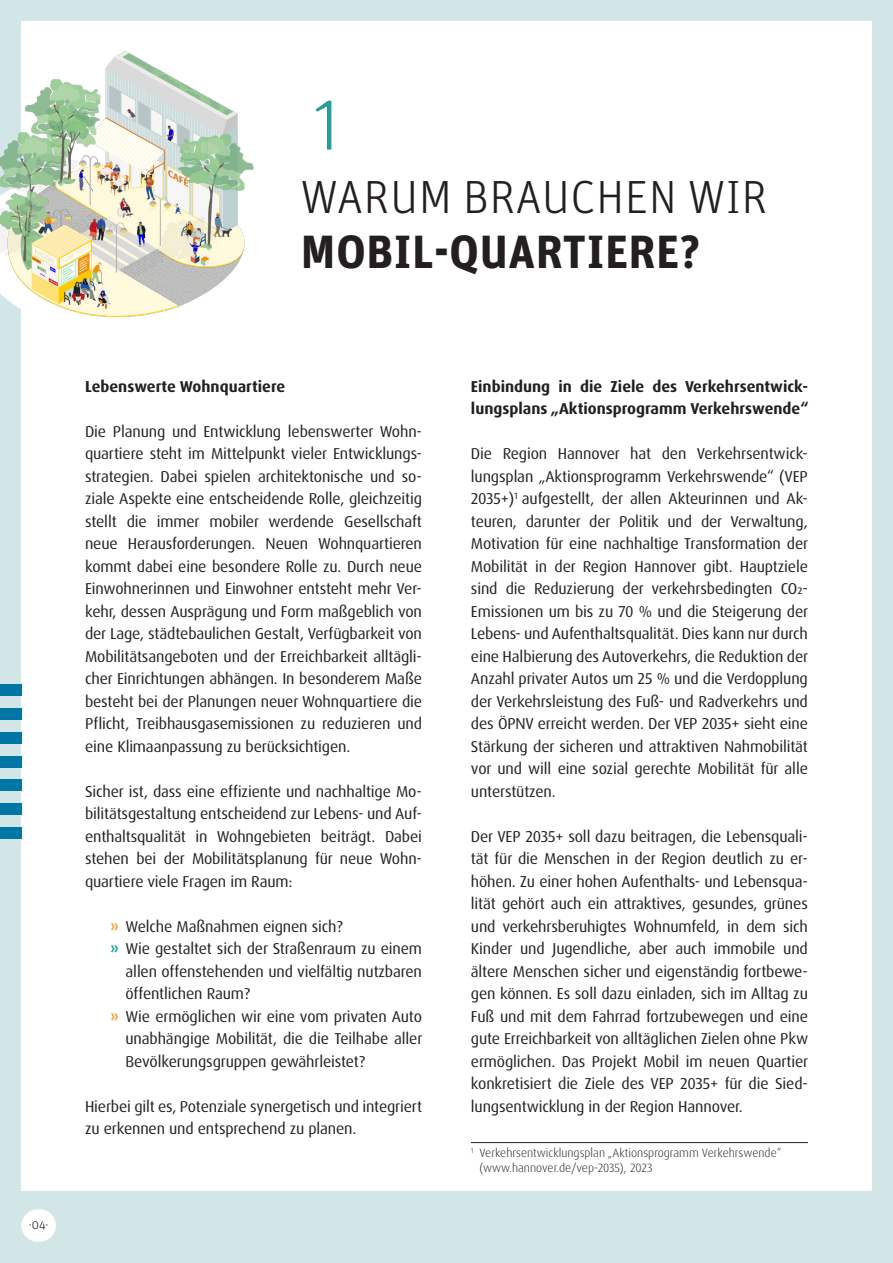
<style>
.page{position:relative;width:893px;height:1263px;background:#d3e6e7}
.page>*{position:absolute;margin:0;border:0;box-sizing:border-box;transform-origin:0 0}
.t1{font:300 70.65px "Unit Pro";color:#239d9e}
.t2{font:300 46.5px "Unit Pro";letter-spacing:.01em;color:#231f20}
.t3{font:700 46.5px "Unit Pro";letter-spacing:.01em;color:#231f20}
.t4{font:300 45.75px "Unit Pro";letter-spacing:.01em;color:#231f20}
.t5{font:700 45.75px "Unit Pro";letter-spacing:.01em;color:#231f20}
.t6{font:15.75px/22.5px "Dax Pro";letter-spacing:-.01em;color:#231f20;text-align:justify}
.t7{font:700 15.75px/22.5px "Dax Pro";color:#231f20}
.t8{font:300 12px/14.4px "Dax Pro";color:#231f20}
.t9{font:300 12px "Unit Pro";color:#231f20}
.s1{font-weight:700;color:#f99f38}
.s2{font-weight:700;color:#239d9e}
</style>
<div class="page">
<div style="left:21px;top:21px;width:851px;height:1170px;background:#fff"></div>
<img style="left:0;top:51px;width:254px;height:267px">
<div style="left:21px;top:1209px;width:35px;height:33px;background:#fff;border-radius:16px"></div>
<div style="left:0;top:755px;width:21px;height:12px;background:#0076a5"></div>
<div style="left:0;top:708px;width:21px;height:12px;background:#0076a5"></div>
<div style="left:0;top:732px;width:21px;height:12px;background:#0076a5"></div>
<div style="left:0;top:803px;width:21px;height:12px;background:#0076a5"></div>
<div style="left:0;top:779px;width:21px;height:12px;background:#0076a5"></div>
<div style="left:0;top:827px;width:21px;height:12px;background:#0076a5"></div>
<div style="left:0;top:684px;width:21px;height:12px;background:#0076a5"></div>
<hr style="left:471px;top:1142px;width:337px;height:1px;background:#231f20">
<h1 class="t1" style="left:314px;top:79px;width:26px">1</h1>
<h2 class="t2" style="left:301px;top:166px;width:468px">WARUM BRAUCHEN WIR</h2>
<h2 class="t3" style="left:301px;top:218px;width:401px">MOBIL-QUARTIERE?</h2>
<h3 class="t4" style="left:85px;top:167px;width:461px">WARUM BRAUCHEN WIR</h3>
<h3 class="t5" style="left:85px;top:218px;width:395px">MOBIL-QUARTIERE?</h3>
<p class="t9" style="left:29px;top:1217px;width:21px">·04·</p>
<p class="t9" style="left:33px;top:1217px;width:14px">·4·</p>
<p class="t7" style="left:85px;top:375px;width:202px">Lebenswerte Wohnquartiere</p>
<p class="t6" style="left:85px;top:420px;width:338px">Die Planung und Entwicklung lebenswerter Wohn&shy;quartiere steht im Mittelpunkt vieler Entwicklungs&shy;strategien. Dabei spielen architektonische und so&shy;ziale Aspekte eine entscheidende Rolle, gleichzeitig stellt die immer mobiler werdende Gesellschaft neue Herausforderungen. Neuen Wohnquartieren kommt dabei eine besondere Rolle zu. Durch neue Einwohnerinnen und Einwohner entsteht mehr Ver&shy;kehr, dessen Ausprägung und Form maßgeblich von der Lage, städtebaulichen Gestalt, Verfügbarkeit von Mobilitätsangeboten und der Erreichbarkeit alltägli&shy;cher Einrichtungen abhängen. In besonderem Maße besteht bei der Planungen neuer Wohnquartiere die Pflicht, Treibhausgasemissionen zu reduzieren und eine Klimaanpassung zu berücksichtigen.</p>
<p class="t6" style="left:85px;top:780px;width:338px">Sicher ist, dass eine effiziente und nachhaltige Mo&shy;bilitätsgestaltung entscheidend zur Lebens- und Auf&shy;enthaltsqualität in Wohngebieten beiträgt. Dabei stehen bei der Mobilitätsplanung für neue Wohn&shy;quartiere viele Fragen im Raum:</p>
<p class="t6" style="left:111px;top:915px;width:234px"><span class="s1">»</span> Welche Maßnahmen eignen sich?</p>
<p class="t6" style="left:111px;top:937px;width:313px"><span class="s2">»</span> Wie gestaltet sich der Straßenraum zu einem</p>
<p class="t6" style="left:126px;top:960px;width:298px">allen offenstehenden und vielfältig nutzbaren</p>
<p class="t6" style="left:126px;top:982px;width:126px">öffentlichen Raum?</p>
<p class="t6" style="left:111px;top:1005px;width:313px"><span class="s1">»</span> Wie ermöglichen wir eine vom privaten Auto</p>
<p class="t6" style="left:126px;top:1028px;width:298px">unabhängige Mobilität, die die Teilhabe aller</p>
<p class="t6" style="left:126px;top:1050px;width:241px">Bevölkerungsgruppen gewährleistet?</p>
<p class="t6" style="left:85px;top:1095px;width:338px">Hierbei gilt es, Potenziale synergetisch und integriert zu erkennen und entsprechend zu planen.</p>
<p class="t7" style="left:471px;top:375px;width:339px">Einbindung in die Ziele des Verkehrsentwick&shy;lungsplans „Aktionsprogramm Verkehrswende“</p>
<p class="t6" style="left:471px;top:442px;width:339px">Die Region Hannover hat den Verkehrsentwick&shy;lungsplan „Aktionsprogramm Verkehrswende“ (VEP 2035+)<sup>1</sup> aufgestellt, der allen Akteurinnen und Ak&shy;teuren, darunter der Politik und der Verwaltung, Motivation für eine nachhaltige Transformation der Mobilität in der Region Hannover gibt. Hauptziele sind die Reduzierung der verkehrsbedingten CO2- Emissionen um bis zu 70 % und die Steigerung der Lebens- und Aufenthaltsqualität. Dies kann nur durch eine Halbierung des Autoverkehrs, die Reduktion der Anzahl privater Autos um 25 % und die Verdopplung der Verkehrsleistung des Fuß- und Radverkehrs und des ÖPNV erreicht werden. Der VEP 2035+ sieht eine Stärkung der sicheren und attraktiven Nahmobilität vor und will eine sozial gerechte Mobilität für alle unterstützen.</p>
<p class="t6" style="left:471px;top:825px;width:339px">Der VEP 2035+ soll dazu beitragen, die Lebensquali&shy;tät für die Menschen in der Region deutlich zu er&shy;höhen. Zu einer hohen Aufenthalts- und Lebensqua&shy;lität gehört auch ein attraktives, gesundes, grünes und verkehrsberuhigtes Wohnumfeld, in dem sich Kinder und Jugendliche, aber auch immobile und ältere Menschen sicher und eigenständig fortbewe&shy;gen können. Es soll dazu einladen, sich im Alltag zu Fuß und mit dem Fahrrad fortzubewegen und eine gute Erreichbarkeit von alltäglichen Zielen ohne Pkw ermöglichen. Das Projekt Mobil im neuen Quartier konkretisiert die Ziele des VEP 2035+ für die Sied&shy;lungsentwicklung in der Region Hannover.</p>
<p class="t8" style="left:479px;top:1146px;width:303px;text-indent:-9px"><sup>1</sup> Verkehrsentwicklungsplan „Aktionsprogramm Verkehrswende“ (www.hannover.de/vep-2035), 2023</p>
</div>
